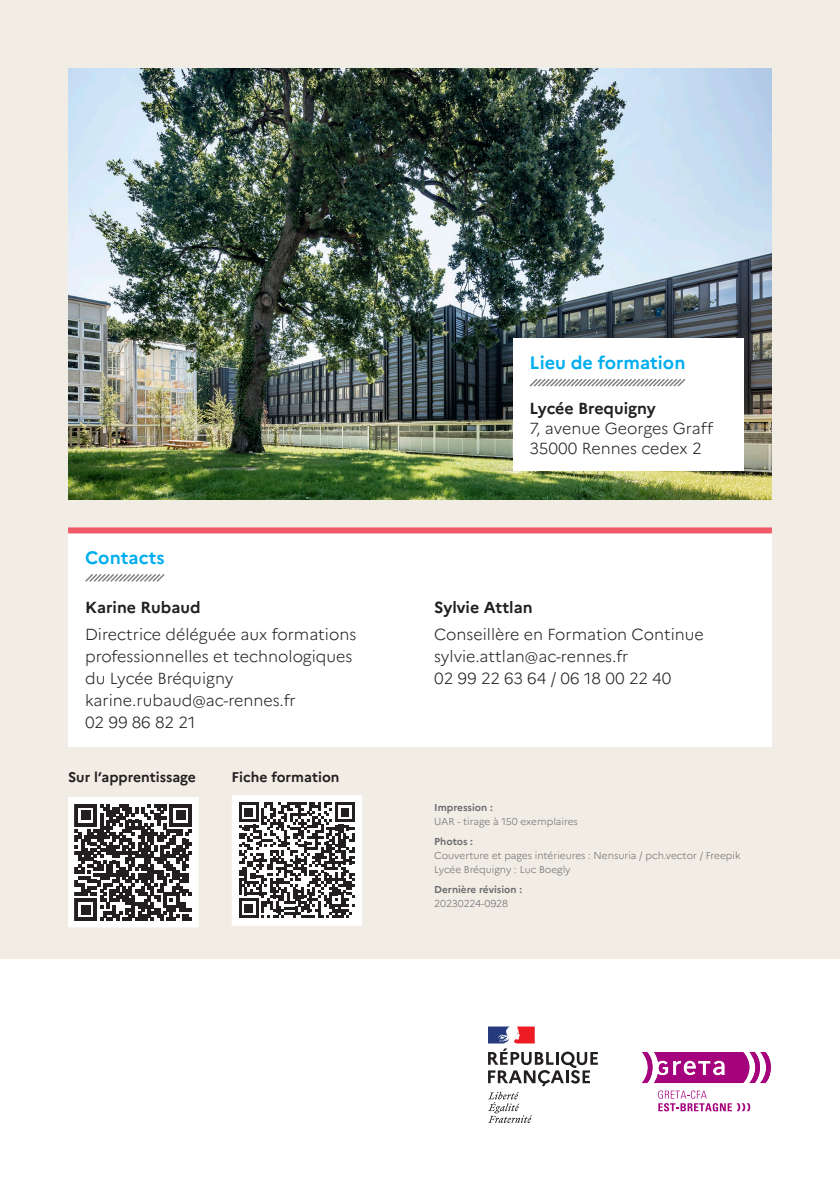
<style>
.page{position:relative;width:840px;height:1191px;background:#fff}
.page>*{position:absolute;margin:0;border:0;box-sizing:border-box;transform-origin:0 0}
.h3_vert___hachures{font:700 18px "Marianne";color:#00aeef}
.DDF_détails{font:300 16px/22px "Marianne";color:#231f20}
.Lycée_adresse{font:300 16px "Marianne";color:#231f20}
.DDF{font:700 16px "Marianne";color:#231f20}
.p01{font:700 16px "Marianne";letter-spacing:-.005em;color:#231f20}
.QR_légende{font:700 14px "Marianne";color:#231f20}
.Version__date__impri{font:300 10px/14px "Marianne";color:#6c6d70}
.Version__date__impri-2{font:700 10px/14px "Marianne";color:#6c6d70}
.s1{font-weight:700}
.s2{font-weight:300}
</style>
<div class="page">
<div style="left:0;top:0;width:839px;height:958px;background:#f1ece4"></div>
<div style="left:68px;top:533px;width:703px;height:214px;background:#fff"></div>
<svg style="left:85px;top:574px;width:80px;height:8px"></svg>
<div style="left:68px;top:527px;width:703px;height:6px;background:#f05869"></div>
<svg style="left:488px;top:1026px;width:109px;height:97px"></svg>
<svg style="left:642px;top:1052px;width:128px;height:31px"></svg>
<svg style="left:658px;top:1090px;width:91px;height:21px"></svg>
<svg style="left:232px;top:795px;width:130px;height:131px;background:#a19fa0"></svg>
<svg style="left:68px;top:797px;width:131px;height:131px;background:#8e8c8c"></svg>
<img style="left:68px;top:68px;width:703px;height:431px">
<div style="left:512px;top:338px;width:231px;height:133px;background:#fff"></div>
<svg style="left:529px;top:378px;width:157px;height:9px"></svg>
<p class="h3_vert___hachures" style="left:85px;top:544px;width:81px">Contacts</p>
<p class="DDF" style="left:85px;top:594px;width:117px">Karine Rubaud</p>
<p class="DDF_détails" style="left:85px;top:622px;width:272px">Directrice déléguée aux formations professionnelles et technologiques du Lycée Bréquigny karine.rubaud@ac-rennes.fr<br>02 99 86 82 21</p>
<p class="QR_légende" style="left:68px;top:766px;width:129px">Sur l’apprentissage</p>
<p class="QR_légende" style="left:231px;top:766px;width:109px">Fiche formation</p>
<p class="h3_vert___hachures" style="left:529px;top:349px;width:157px">Lieu de formation</p>
<p class="p01" style="left:529px;top:395px;width:128px">Lycée Brequigny</p>
<p class="Lycée_adresse" style="left:529px;top:416px;width:185px">7, avenue Georges Graff</p>
<p class="Lycée_adresse" style="left:529px;top:436px;width:173px">35000 Rennes cedex 2</p>
<p class="DDF" style="left:434px;top:594px;width:100px">Sylvie Attlan</p>
<p class="DDF_détails" style="left:434px;top:622px;width:271px">Conseillère en Formation Continue sylvie.attlan@ac-rennes.fr<br>02 99 22 63 64 / 06 18 00 22 40</p>
<p class="Version__date__impri" style="left:434px;top:800px;width:145px"><span class="s1">Impression :<br></span>UAR - tirage à 150 exemplaires</p>
<p class="Version__date__impri" style="left:434px;top:833px;width:307px"><span class="s1">Photos :<br></span>Couverture et pages intérieures : Nensuria / pch.vector / Freepik<br>Lycée Bréquigny : Luc Boegly</p>
<p class="Version__date__impri-2" style="left:434px;top:881px;width:89px">Dernière révision :<br><span class="s2">20230224-0928</span></p>
</div>
